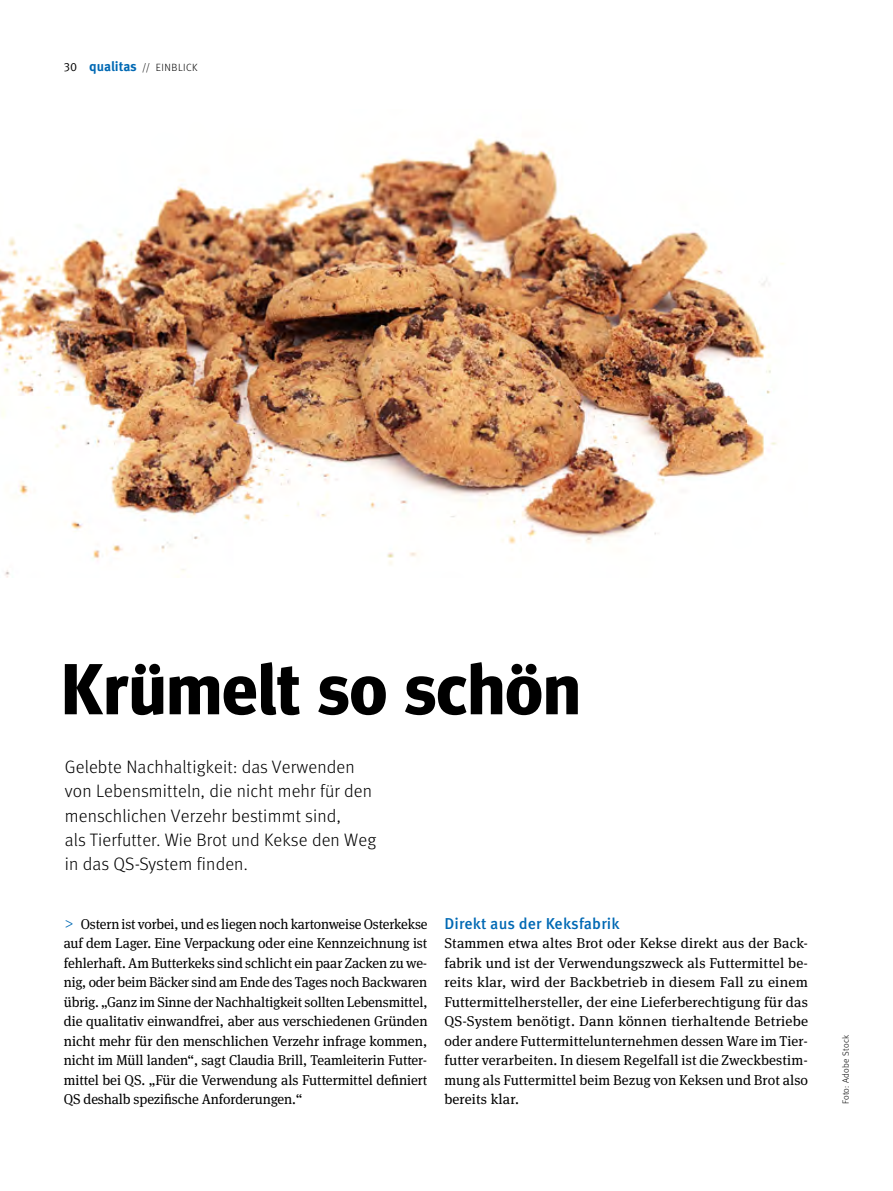
<style>
.page{position:relative;width:893px;height:1191px;background:#fff}
.page>*{position:absolute;margin:0;border:0;box-sizing:border-box;transform-origin:0 0}
.t1{font:700 72px "Meta Headline Pro";letter-spacing:.01em;color:#000}
.t2{font:300 18px/24.3px "Meta Pro";letter-spacing:.01em;color:#000}
.t3{font:500 15.75px "Meta Pro";letter-spacing:.01em;color:#0069b4}
.t4{font:14.25px/19.5px "Meta Serif Pro";letter-spacing:-.005em;color:#000;text-align:justify}
.t5{font:300 14.25px "Akzidenz Grotesk Std";color:#0069b4}
.t6{font:300 10.5px "Meta Pro";letter-spacing:.05em;color:#000}
.t7{font:300 9px "Meta Pro";letter-spacing:.03em;color:#000}
.s1{font-family:"Meta Pro Norm";font-weight:400;font-size:12px}
.s2{font-family:"Meta OT";font-weight:700;font-size:13.5px;color:#0069b4}
</style>
<div class="page">
<img style="left:0;top:138px;width:784px;height:440px">
<p class="t6" style="left:64px;top:59px;width:135px"><span class="s1">30</span> <span class="s2">qualitas</span> // EINBLICK</p>
<h1 class="t1" style="left:62px;top:632px;width:520px">Krümelt so schön</h1>
<p class="t2" style="left:65px;top:753px;width:313px">Gelebte Nachhaltigkeit: das Verwenden von Lebensmitteln, die nicht mehr für den menschlichen Verzehr bestimmt sind,<br>als Tierfutter. Wie Brot und Kekse den Weg in das QS-System finden.</p>
<p class="t4" style="left:64px;top:913px;width:365px;text-indent:17px">Ostern ist vorbei, und es liegen noch kartonweise Osterkekse auf dem Lager. Eine Verpackung oder eine Kennzeichnung ist fehlerhaft. Am Butterkeks sind schlicht ein paar Zacken zu we&shy;nig, oder beim Bäcker sind am Ende des Tages noch Backwaren übrig. „Ganz im Sinne der Nachhaltigkeit sollten Lebensmittel, die qualitativ einwandfrei, aber aus verschiedenen Gründen nicht mehr für den menschlichen Verzehr infrage kommen, nicht im Müll landen“, sagt Claudia Brill, Teamleiterin Futter&shy;mittel bei QS. „Für die Verwendung als Futtermittel definiert QS deshalb spezifische Anforderungen.“</p>
<p class="t5" style="left:64px;top:915px;width:12px">&gt;</p>
<p class="t3" style="left:444px;top:911px;width:177px">Direkt aus der Keksfabrik</p>
<p class="t4" style="left:444px;top:933px;width:365px">Stammen etwa altes Brot oder Kekse direkt aus der Back&shy;fabrik und ist der Verwendungszweck als Futtermittel be&shy;reits klar, wird der Backbetrieb in diesem Fall zu einem Futtermittelhersteller, der eine Lieferberechtigung für das QS-System benötigt. Dann können tierhaltende Betriebe oder andere Futtermittelunternehmen dessen Ware im Tier&shy;futter verarbeiten. In diesem Regelfall ist die Zweckbestim&shy;mung als Futtermittel beim Bezug von Keksen und Brot also bereits klar.</p>
<p class="t7" style="left:839px;top:1104px;width:71px;rotate:-90deg">Foto: Adobe Stock</p>
</div>
